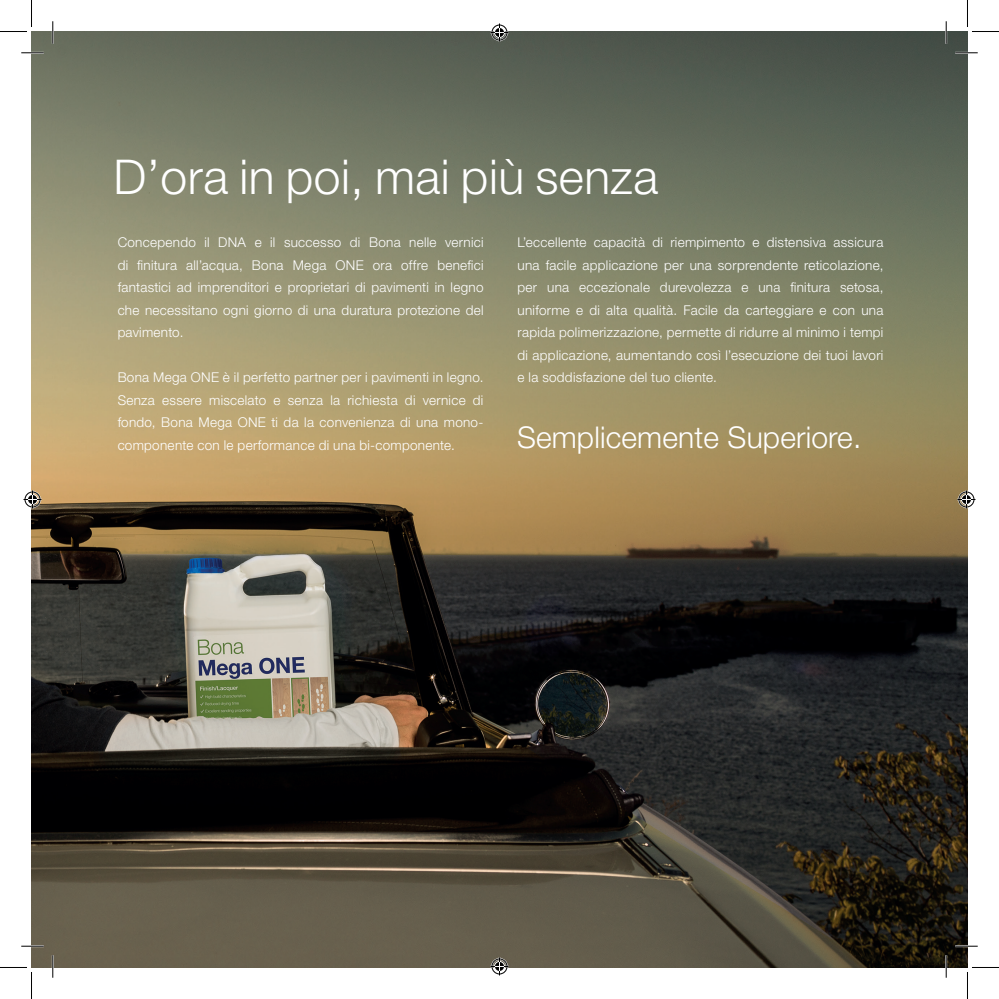
<style>
.page{position:relative;width:999px;height:999px;background:#fff}
.page>*{position:absolute;margin:0;border:0;box-sizing:border-box;transform-origin:0 0}
.t1{font:300 48px "Helvetica Neue LT Std";letter-spacing:.01em;color:#fff}
.t2{font:300 30px "Helvetica Neue LT Std";letter-spacing:.005em;color:#fff}
.t3{font:300 13.5px/22.5px "Helvetica Neue LT Std";letter-spacing:.02em;color:#fff;text-align:justify}
</style>
<div class="page">
<img style="left:32px;top:31px;width:935px;height:936px">
<hr style="left:21px;top:52px;width:23px;height:2px;background:#fff">
<hr style="left:955px;top:52px;width:22px;height:2px;background:#fff">
<hr style="left:21px;top:945px;width:23px;height:2px;background:#fff">
<hr style="left:955px;top:945px;width:22px;height:2px;background:#fff">
<hr style="left:52px;top:21px;width:2px;height:23px;background:#fff">
<hr style="left:52px;top:955px;width:2px;height:22px;background:#fff">
<hr style="left:945px;top:21px;width:2px;height:23px;background:#fff">
<hr style="left:945px;top:955px;width:2px;height:22px;background:#fff">
<svg style="left:21px;top:53px;width:23px;height:1px"></svg>
<svg style="left:955px;top:53px;width:22px;height:1px"></svg>
<svg style="left:21px;top:945px;width:23px;height:1px"></svg>
<svg style="left:955px;top:945px;width:22px;height:1px"></svg>
<svg style="left:53px;top:21px;width:1px;height:23px"></svg>
<svg style="left:53px;top:955px;width:1px;height:22px"></svg>
<svg style="left:945px;top:21px;width:1px;height:23px"></svg>
<svg style="left:945px;top:955px;width:1px;height:22px"></svg>
<svg style="left:0;top:0;width:32px;height:32px"></svg>
<svg style="left:0;top:967px;width:32px;height:31px"></svg>
<svg style="left:967px;top:0;width:31px;height:32px"></svg>
<svg style="left:967px;top:967px;width:31px;height:31px"></svg>
<svg style="left:490px;top:24px;width:18px;height:18px"></svg>
<svg style="left:490px;top:957px;width:18px;height:18px"></svg>
<svg style="left:24px;top:490px;width:18px;height:18px"></svg>
<svg style="left:957px;top:490px;width:18px;height:18px"></svg>
<p class="t1" style="left:113px;top:148px;width:546px">D’ora in poi, mai più senza</p>
<p class="t3" style="left:118px;top:231px;width:367px">Concependo il DNA e il successo di Bona nelle vernici di finitura all’acqua, Bona Mega ONE ora offre benefici fantastici ad imprenditori e proprietari di pavimenti in legno che necessitano ogni giorno di una duratura protezione del pavimento.</p>
<p class="t3" style="left:118px;top:366px;width:367px">Bona Mega ONE è il perfetto partner per i pavimenti in legno.<br>Senza essere miscelato e senza la richiesta di vernice di fondo, Bona Mega ONE ti da la convenienza di una mono&shy;componente con le performance di una bi-componente.</p>
<p class="t3" style="left:517px;top:231px;width:367px">L’eccellente capacità di riempimento e distensiva assicura una facile applicazione per una sorprendente reticolazione, per una eccezionale durevolezza e una finitura setosa, uniforme e di alta qualità. Facile da carteggiare e con una rapida polimerizzazione, permette di ridurre al minimo i tempi di applicazione, aumentando così l’esecuzione dei tuoi lavori e la soddisfazione del tuo cliente.</p>
<p class="t2" style="left:517px;top:419px;width:346px">Semplicemente Superiore.</p>
</div>
